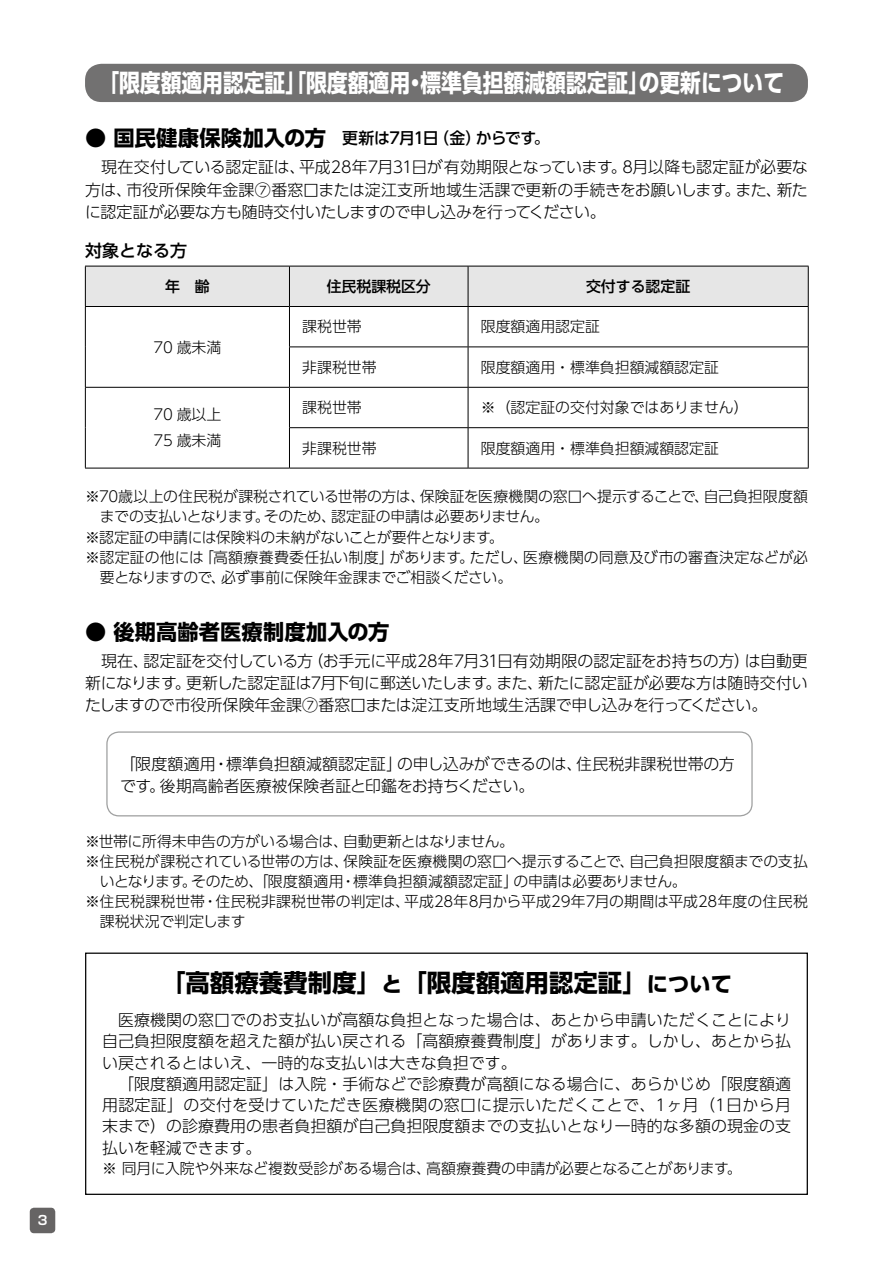
<style>
.page{position:relative;width:893px;height:1263px;background:#fff}
.page>*{position:absolute;margin:0;border:0;box-sizing:border-box;transform-origin:0 0}
.t1{font:700 24.45px "UD Shin Go Pro";color:#fff;scale:.85 1}
.t2{font:700 24.45px "UD Shin Go Pro";color:#000}
.t3{font:700 21.3px "UD Shin Go Pro";color:#000}
.t4{font:500 16.95px "UD Shin Go Pro";color:#000}
.t5{font:300 15.9px/21.3px "UD Shin Go Pro";letter-spacing:.005em;color:#000}
.t6{font:300 15.9px/22.4px "UD Shin Go Pro";letter-spacing:-.025em;color:#000}
.t7{font:500 15.9px "UD Shin Go Pro";letter-spacing:-.035em;color:#000}
.t8{font:300 15.9px "UD Shin Go Pro";letter-spacing:-.015em;color:#000}
.t9{font:300 15.9px "UD Shin Go Pro";letter-spacing:-.03em;color:#000}
.t10{font:300 14.85px/20.2px "UD Shin Go Pro";color:#000}
.t11{font:300 14.85px "UD Shin Go Pro";letter-spacing:-.02em;color:#000}
.t12{font:300 14.85px "UD Shin Go Pro";letter-spacing:-.025em;color:#000}
.t13{font:500 14.85px "UD Shin Go Pro";color:#000}
.t14{font:300 14.85px "UD Shin Go Pro";letter-spacing:-.05em;color:#000}
.t15{font:300 14.85px "UD Shin Go Pro";letter-spacing:-.045em;color:#000}
.t16{font:300 14.85px "UD Shin Go Pro";letter-spacing:-.065em;color:#000}
.t17{font:700 12.75px "Shin Go Pr 6 De";color:#fff}
</style>
<div class="page">
<div style="left:30px;top:1208px;width:25px;height:25px;background:#666464;border-radius:4px"></div>
<div style="left:85px;top:64px;width:723px;height:38px;background:#727171;border-radius:16px"></div>
<div style="left:85px;top:952px;width:723px;height:243px;border:1px solid #050505"></div>
<div style="left:106px;top:731px;width:647px;height:85px;border:1px solid #9fa0a0;border-radius:12px"></div>
<div style="left:86px;top:267px;width:722px;height:39px;background:#e6e6e6"></div>
<hr style="left:85px;top:266px;width:204px;height:1px;background:#000">
<hr style="left:85px;top:266px;width:1px;height:40px;background:#000">
<hr style="left:289px;top:266px;width:179px;height:1px;background:#000">
<hr style="left:289px;top:266px;width:1px;height:40px;background:#000">
<hr style="left:468px;top:266px;width:341px;height:1px;background:#000">
<hr style="left:468px;top:266px;width:1px;height:40px;background:#000">
<hr style="left:808px;top:266px;width:1px;height:40px;background:#000">
<hr style="left:85px;top:306px;width:204px;height:1px;background:#000">
<hr style="left:85px;top:307px;width:1px;height:40px;background:#000">
<hr style="left:289px;top:306px;width:179px;height:1px;background:#000">
<hr style="left:289px;top:307px;width:1px;height:40px;background:#000">
<hr style="left:468px;top:306px;width:341px;height:1px;background:#000">
<hr style="left:468px;top:307px;width:1px;height:40px;background:#000">
<hr style="left:808px;top:307px;width:1px;height:40px;background:#000">
<hr style="left:85px;top:347px;width:1px;height:40px;background:#000">
<hr style="left:289px;top:347px;width:179px;height:1px;background:#000">
<hr style="left:289px;top:347px;width:1px;height:40px;background:#000">
<hr style="left:468px;top:347px;width:341px;height:1px;background:#000">
<hr style="left:468px;top:347px;width:1px;height:40px;background:#000">
<hr style="left:808px;top:347px;width:1px;height:40px;background:#000">
<hr style="left:85px;top:387px;width:204px;height:1px;background:#000">
<hr style="left:85px;top:388px;width:1px;height:40px;background:#000">
<hr style="left:289px;top:387px;width:179px;height:1px;background:#000">
<hr style="left:289px;top:388px;width:1px;height:39px;background:#000">
<hr style="left:468px;top:387px;width:341px;height:1px;background:#000">
<hr style="left:468px;top:388px;width:1px;height:39px;background:#000">
<hr style="left:808px;top:388px;width:1px;height:39px;background:#000">
<hr style="left:85px;top:428px;width:1px;height:40px;background:#000">
<hr style="left:289px;top:427px;width:179px;height:1px;background:#000">
<hr style="left:289px;top:428px;width:1px;height:40px;background:#000">
<hr style="left:468px;top:427px;width:341px;height:1px;background:#000">
<hr style="left:468px;top:428px;width:1px;height:40px;background:#000">
<hr style="left:808px;top:428px;width:1px;height:40px;background:#000">
<hr style="left:85px;top:468px;width:204px;height:1px;background:#000">
<hr style="left:289px;top:468px;width:179px;height:1px;background:#000">
<hr style="left:468px;top:468px;width:341px;height:1px;background:#000">
<p class="t17" style="left:38px;top:1210px;width:11px">3</p>
<h1 class="t1" style="left:98px;top:63px;width:808px">「限度額適用認定証」「限度額適用標準負担額減額認定証の更新について</h1>
<h1 class="t1" style="left:628px;top:63px;width:26px">」</h1>
<h1 class="t1" style="left:405px;top:63px;width:26px">・</h1>
<h2 class="t3" style="left:85px;top:121px;width:243px">● 国民健康保険加入の方</h2>
<p class="t7" style="left:433px;top:125px;width:50px">（金）</p>
<p class="t7" style="left:342px;top:125px;width:98px">更新は7月日1</p>
<p class="t7" style="left:476px;top:125px;width:62px">からです</p>
<p class="t7" style="left:534px;top:125px;width:17px">。</p>
<p class="t6" style="left:299px;top:156px;width:329px">平成28年7月31日が有効期限となっています。</p>
<p class="t5" style="left:622px;top:156px;width:187px">8月以降も認定証が必要な</p>
<p class="t8" style="left:85px;top:155px;width:222px">　現在交付している認定証は、</p>
<p class="t5" style="left:127px;top:179px;width:602px">市役所保険年金課⑦番窓口または淀江支所地域生活課で更新の手続きをお願いします</p>
<p class="t6" style="left:85px;top:178px;width:522px">方は、<br>に認定証が必要な方も随時交付いたしますので申し込みを行ってください。</p>
<p class="t5" style="left:777px;top:179px;width:33px">新た</p>
<p class="t5" style="left:735px;top:179px;width:48px">また、</p>
<p class="t5" style="left:724px;top:179px;width:17px">。</p>
<p class="t4" style="left:85px;top:237px;width:104px">対象となる方</p>
<p class="t13" style="left:165px;top:274px;width:46px">年　齢</p>
<p class="t10" style="left:153px;top:336px;width:70px">70 歳未満</p>
<p class="t10" style="left:153px;top:401px;width:70px;line-height:26.1px">70 歳以上<br>75 歳未満</p>
<p class="t13" style="left:327px;top:274px;width:106px">住民税課税区分</p>
<p class="t13" style="left:586px;top:274px;width:106px">交付する認定証</p>
<p class="t10" style="left:302px;top:316px;width:61px">課税世帯</p>
<p class="t10" style="left:481px;top:316px;width:121px">限度額適用認定証</p>
<p class="t10" style="left:302px;top:356px;width:76px">非課税世帯</p>
<p class="t10" style="left:481px;top:356px;width:240px">限度額適用・標準負担額減額認定証</p>
<p class="t10" style="left:302px;top:397px;width:61px">課税世帯</p>
<p class="t10" style="left:481px;top:397px;width:269px">※（認定証の交付対象ではありません(</p>
<p class="t10" style="left:302px;top:437px;width:76px">非課税世帯</p>
<p class="t10" style="left:481px;top:437px;width:240px">限度額適用・標準負担額減額認定証</p>
<p class="t10" style="left:331px;top:486px;width:219px;text-indent:-246px">※70歳以上の住民税が課税されている世帯の方は、<br>認定証の申請は必要ありません。</p>
<p class="t10" style="left:420px;top:486px;width:291px">保険証を医療機関の窓口へ提示することで、</p>
<p class="t10" style="left:704px;top:486px;width:106px">自己負担限度額</p>
<p class="t15" style="left:100px;top:505px;width:159px">までの支払いとなります</p>
<p class="t10" style="left:264px;top:506px;width:74px">そのため、</p>
<p class="t10" style="left:255px;top:506px;width:16px">。</p>
<p class="t11" style="left:85px;top:525px;width:407px">※認定証の申請には保険料の未納がないことが要件となります</p>
<p class="t10" style="left:489px;top:526px;width:16px">。</p>
<p class="t10" style="left:523px;top:546px;width:286px">医療機関の同意及び市の審査決定などが必</p>
<p class="t10" style="left:389px;top:546px;width:86px">があります。</p>
<p class="t10" style="left:470px;top:546px;width:59px">ただし、</p>
<p class="t10" style="left:199px;top:546px;width:196px">「高額療養費委任払い制度」</p>
<p class="t10" style="left:85px;top:546px;width:120px">※認定証の他には</p>
<p class="t12" style="left:221px;top:565px;width:293px">必ず事前に保険年金課までご相談ください。</p>
<p class="t16" style="left:100px;top:565px;width:127px">要となりますので、</p>
<h2 class="t3" style="left:85px;top:614px;width:306px">● 後期高齢者医療制度加入の方</h2>
<p class="t5" style="left:308px;top:649px;width:444px">（お手元に平成28年7月31日有効期限の認定証をお持ちの方）</p>
<p class="t9" style="left:144px;top:648px;width:171px">認定証を交付している方</p>
<p class="t5" style="left:85px;top:649px;width:65px">　現在、</p>
<p class="t5" style="left:745px;top:649px;width:65px">は自動更</p>
<p class="t5" style="left:538px;top:672px;width:271px">新たに認定証が必要な方は随時交付い</p>
<p class="t6" style="left:186px;top:671px;width:317px">更新した認定証は7月下旬に郵送いたします。</p>
<p class="t6" style="left:85px;top:671px;width:684px">新になります。<br>たしますので市役所保険年金課⑦番窓口または淀江支所地域生活課で申し込みを行ってください。</p>
<p class="t5" style="left:496px;top:672px;width:48px">また、</p>
<p class="t6" style="left:397px;top:752px;width:187px">の申し込みができるのは、</p>
<p class="t5" style="left:160px;top:752px;width:376px;line-height:22.4px;text-indent:-40px">「限度額適用<br>後期高齢者医療被保険者証と印鑑をお持ちください。</p>
<p class="t5" style="left:226px;top:752px;width:178px">標準負担額減額認定証」</p>
<p class="t5" style="left:576px;top:752px;width:160px">住民税非課税世帯の方</p>
<p class="t5" style="left:213px;top:752px;width:17px">・</p>
<p class="t5" style="left:120px;top:775px;width:33px">です</p>
<p class="t5" style="left:149px;top:775px;width:17px">。</p>
<p class="t10" style="left:85px;top:830px;width:265px">※世帯に所得未申告の方がいる場合は、</p>
<p class="t14" style="left:343px;top:829px;width:173px">自動更新とはなりません。</p>
<p class="t11" style="left:85px;top:849px;width:265px">※住民税が課税されている世帯の方は、</p>
<p class="t10" style="left:343px;top:850px;width:293px">保険証を医療機関の窓口へ提示することで、</p>
<p class="t10" style="left:629px;top:850px;width:180px">自己負担限度額までの支払</p>
<p class="t10" style="left:191px;top:871px;width:154px">そのため、「限度額適用</p>
<p class="t10" style="left:353px;top:871px;width:166px">標準負担額減額認定証」</p>
<p class="t11" style="left:514px;top:869px;width:175px">の申請は必要ありません。</p>
<p class="t10" style="left:100px;top:871px;width:86px">いとなります</p>
<p class="t10" style="left:341px;top:871px;width:16px">・</p>
<p class="t10" style="left:182px;top:871px;width:16px">。</p>
<p class="t10" style="left:404px;top:891px;width:405px">平成28年8月から平成29年7月の期間は平成28年度の住民税</p>
<p class="t10" style="left:100px;top:891px;width:312px;text-indent:-15px">※住民税課税世帯・住民税非課税世帯の判定は、課税状況で判定します</p>
<h1 class="t2" style="left:161px;top:963px;width:222px">「高額療養費制度」</h1>
<h2 class="t3" style="left:381px;top:967px;width:23px">と</h2>
<h1 class="t2" style="left:402px;top:963px;width:246px">「限度額適用認定証」</h1>
<h2 class="t3" style="left:647px;top:967px;width:87px">について</h2>
<p class="t5" style="left:102px;top:1009px;width:690px">　医療機関の窓口でのお支払いが高額な負担となった場合は、あとから申請いただくことにより自己負担限度額を超えた額が払い戻される「高額療養費制度」があります。しかし、あとから払い戻されるとはいえ、一時的な支払いは大きな負担です。<br>　「限度額適用認定証」は入院・手術などで診療費が高額になる場合に、あらかじめ「限度額適用認定証」の交付を受けていただき医療機関の窓口に提示いただくことで、1ヶ月（1日から月末まで）の診療費用の患者負担額が自己負担限度額までの支払いとなり一時的な多額の現金の支払いを軽減できます。</p>
<p class="t10" style="left:727px;top:1158px;width:16px">。</p>
<p class="t10" style="left:102px;top:1158px;width:331px">※ 同月に入院や外来など複数受診がある場合は、</p>
<p class="t12" style="left:426px;top:1156px;width:304px">高額療養費の申請が必要となることがあります</p>
</div>
